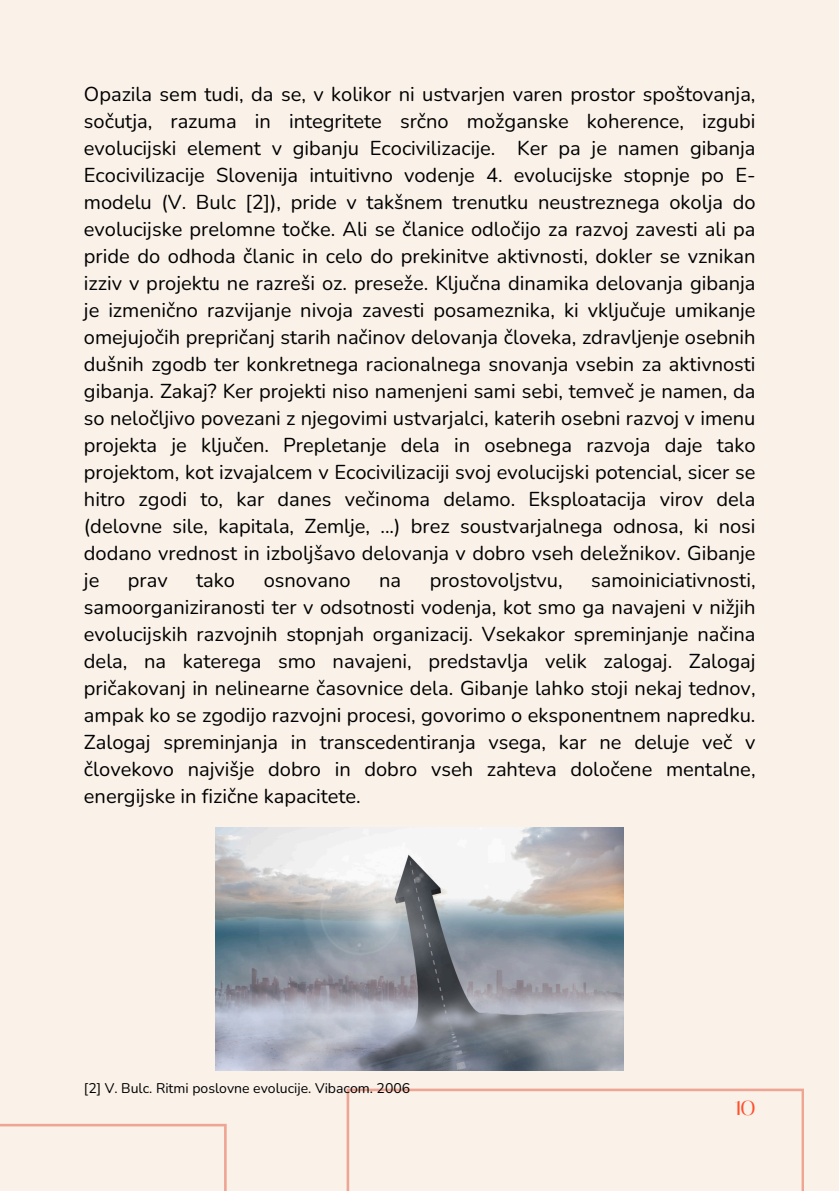
<style>
.page{position:relative;width:839px;height:1191px;background:#fff}
.page>*{position:absolute;margin:0;border:0;box-sizing:border-box;transform-origin:0 0}
.t1{font:20px/27px "Nunito";color:#000001;text-align:justify}
.t2{font:20px "Black Mango";color:#fe502d}
.t3{font:14px "Nunito";color:#000001}
</style>
<div class="page">
<div style="left:0;top:0;width:838px;height:1191px;background:#faf2e9"></div>
<svg style="left:0;top:1089px;width:803px;height:102px"></svg>
<img style="left:215px;top:827px;width:408px;height:243px">
<h1 class="t1" style="left:84px;top:81px;width:673px">Opazila sem tudi, da se, v kolikor ni ustvarjen varen prostor spoštovanja, sočutja, razuma in integritete srčno možganske koherence, izgubi evolucijski element v gibanju Ecocivilizacije. Ker pa je namen gibanja Ecocivilizacije Slovenija intuitivno vodenje 4. evolucijske stopnje po E&shy;modelu (V. Bulc [2]), pride v takšnem trenutku neustreznega okolja do evolucijske prelomne točke. Ali se članice odločijo za razvoj zavesti ali pa pride do odhoda članic in celo do prekinitve aktivnosti, dokler se vznikan izziv v projektu ne razreši oz. preseže. Ključna dinamika delovanja gibanja je izmenično razvijanje nivoja zavesti posameznika, ki vključuje umikanje omejujočih prepričanj starih načinov delovanja človeka, zdravljenje osebnih dušnih zgodb ter konkretnega racionalnega snovanja vsebin za aktivnosti gibanja. Zakaj? Ker projekti niso namenjeni sami sebi, temveč je namen, da so neločljivo povezani z njegovimi ustvarjalci, katerih osebni razvoj v imenu projekta je ključen. Prepletanje dela in osebnega razvoja daje tako projektom, kot izvajalcem v Ecocivilizaciji svoj evolucijski potencial, sicer se hitro zgodi to, kar danes večinoma delamo. Eksploatacija virov dela (delovne sile, kapitala, Zemlje, ...) brez soustvarjalnega odnosa, ki nosi dodano vrednost in izboljšavo delovanja v dobro vseh deležnikov. Gibanje je</h1>
<h1 class="t1" style="left:128px;top:567px;width:41px">prav</h1>
<h1 class="t1" style="left:196px;top:567px;width:40px">tako</h1>
<h1 class="t1" style="left:264px;top:567px;width:88px">osnovano</h1>
<h1 class="t1" style="left:379px;top:567px;width:24px">na</h1>
<h1 class="t1" style="left:429px;top:567px;width:134px">prostovoljstvu,</h1>
<h1 class="t1" style="left:84px;top:567px;width:673px;text-indent:507px">samoiniciativnosti, samoorganiziranosti ter v odsotnosti vodenja, kot smo ga navajeni v nižjih evolucijskih razvojnih stopnjah organizacij. Vsekakor spreminjanje načina dela, na katerega smo navajeni, predstavlja velik zalogaj. Zalogaj pričakovanj in nelinearne časovnice dela. Gibanje lahko stoji nekaj tednov, ampak ko se zgodijo razvojni procesi, govorimo o eksponentnem napredku.<br>Zalogaj spreminjanja in transcedentiranja vsega, kar ne deluje več v človekovo najvišje dobro in dobro vseh zahteva določene mentalne, energijske in fizične kapacitete.</h1>
<p class="t3" style="left:84px;top:1079px;width:328px">[2] V. Bulc. Ritmi poslovne evolucije. Vibacom. 2006</p>
<p class="t2" style="left:734px;top:1093px;width:23px">10</p>
</div>
